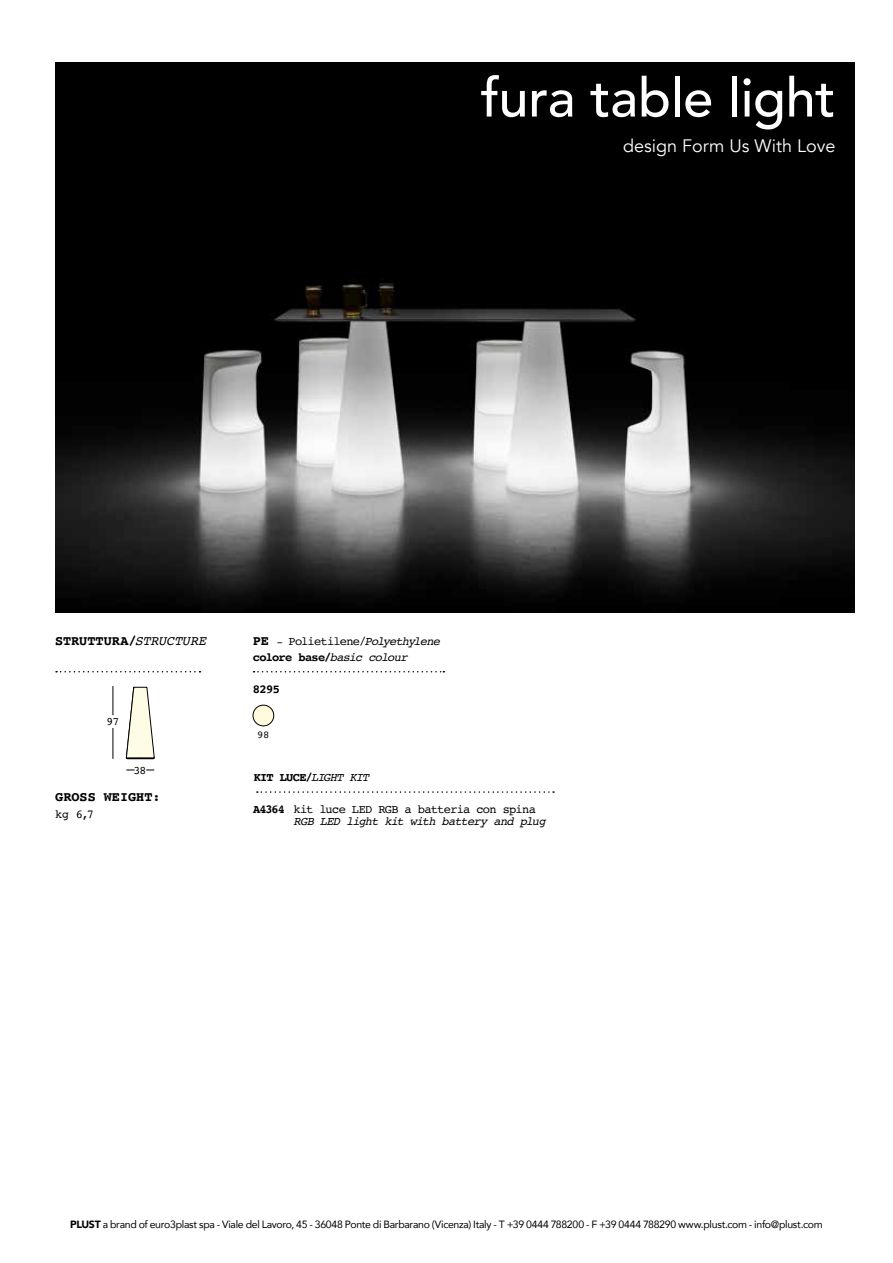
<style>
.page{position:relative;width:893px;height:1263px;background:#fff}
.page>*{position:absolute;margin:0;border:0;box-sizing:border-box;transform-origin:0 0}
.t1{font:500 54px "Avenir";letter-spacing:-.01em;color:#fff}
.t2{font:18px "Avenir";color:#fff}
.t3{font:700 13.5px "Courier";color:#000}
.t4{font:italic 12px/12px "Courier";letter-spacing:-.06em;color:#000}
.t5{font:700 12px "Courier";letter-spacing:-.055em;color:#000}
.t6{font:12px "Courier";letter-spacing:-.06em;color:#000}
.t7{font:11.4px "Courier";color:#000}
.t8{font:10.5px "Avenir";letter-spacing:-.03em;color:#000}
.t9{font:10.5px "Courier";color:#000}
.s1{font-weight:400;font-style:italic}
.s2{font-weight:700;font-size:13.5px}
.s3{font-size:10.5px}
.s4{font-style:italic}
.s5{font-weight:700;font-style:normal}
.s6{font-style:normal}
.s7{font-weight:900}
</style>
<div class="page">
<img style="left:55px;top:63px;width:800px;height:550px">
<div style="left:253px;top:705px;width:21px;height:21px;background:#fffbdc;border-radius:50%"></div>
<div style="left:253px;top:705px;width:21px;height:21px;border:1px solid #000;border-radius:50%"></div>
<svg style="left:254px;top:671px;width:190px;height:1px"></svg>
<svg style="left:56px;top:671px;width:144px;height:1px"></svg>
<svg style="left:125px;top:686px;width:30px;height:73px"></svg>
<svg style="left:113px;top:686px;width:1px;height:29px"></svg>
<hr style="left:113px;top:728px;width:1px;height:31px;background:#000">
<svg style="left:257px;top:791px;width:297px;height:2px"></svg>
<h1 class="t1" style="left:481px;top:51px;width:356px">fura table light</h1>
<h2 class="t2" style="left:623px;top:135px;width:214px">design Form Us With Love</h2>
<p class="t3" style="left:55px;top:630px;width:152px">STRUTTURA/<span class="s1">STRUCTURE</span></p>
<p class="t6" style="left:253px;top:632px;width:189px"><span class="s2">PE</span> <span class="s3">-</span> Polietilene/<span class="s4">Polyethylene</span></p>
<p class="t7" style="left:107px;top:713px;width:14px">97</p>
<p class="t5" style="left:253px;top:647px;width:156px">colore base/<span class="s1">basic colour</span></p>
<p class="t5" style="left:253px;top:680px;width:29px">8295</p>
<p class="t9" style="left:257px;top:727px;width:14px">98</p>
<p class="t7" style="left:133px;top:761px;width:15px">38</p>
<p class="t3" style="left:55px;top:786px;width:107px">GROSS WEIGHT:</p>
<p class="t6" style="left:55px;top:804px;width:40px">kg 6,7</p>
<p class="t5" style="left:254px;top:768px;width:117px">KIT LUCE/<span class="s1">LIGHT KIT</span></p>
<p class="t4" style="left:294px;top:803px;width:254px;text-indent:-40px"><span class="s5">A4364</span> <span class="s6">kit luce LED RGB a batteria con spina<br></span>RGB LED light kit with battery and plug</p>
<p class="t8" style="left:70px;top:1216px;width:754px"><span class="s7">PLUST</span> a brand of euro3plast spa - Viale del Lavoro, 45 - 36048 Ponte di Barbarano (Vicenza) Italy - T +39 0444 788200 - F +39 0444 788290 www.plust.com - info@plust.com</p>
</div>
